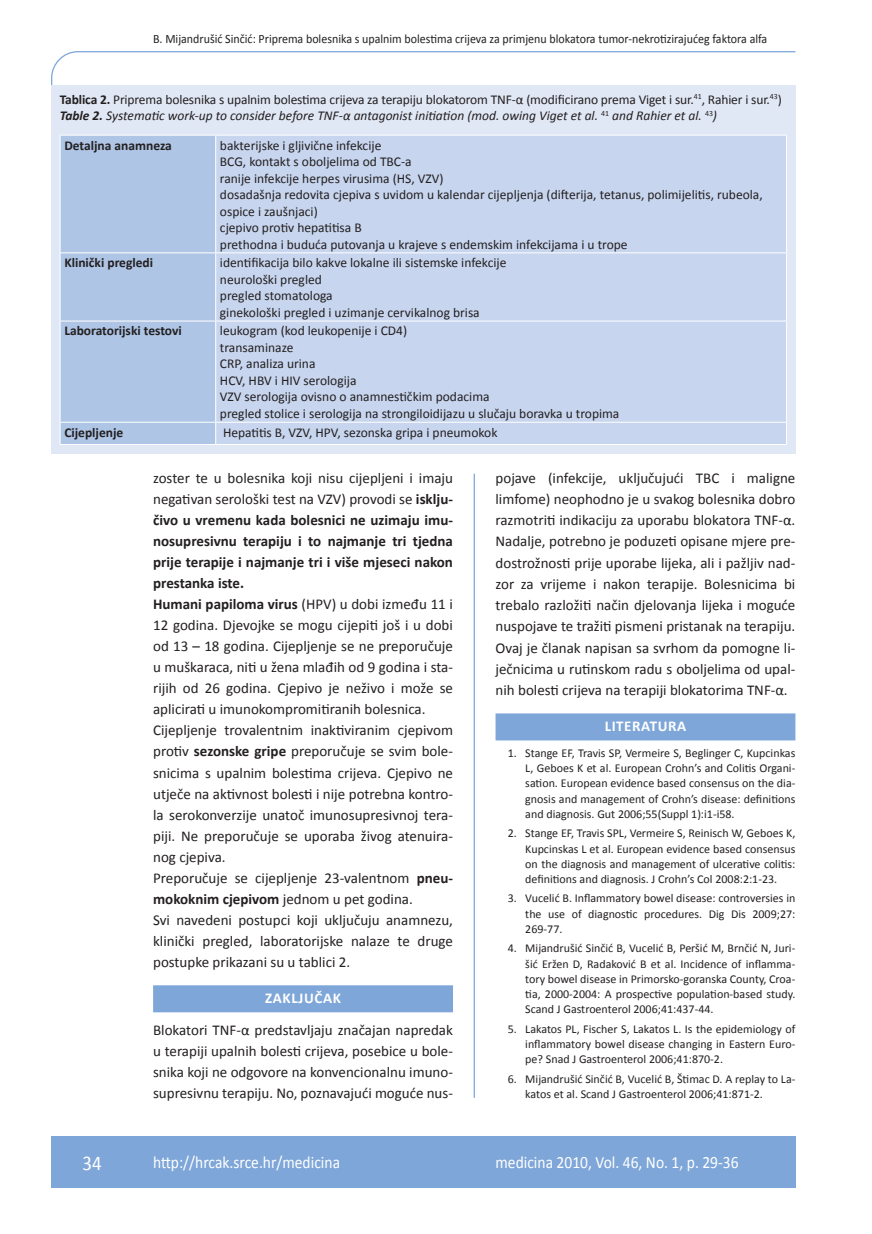
<style>
.page{position:relative;width:872px;height:1234px;background:#fff}
.page>*{position:absolute;margin:0;border:0;box-sizing:border-box;transform-origin:0 0}
.t1{font:21px "Calibri";color:#fff;scale:.9 1}
.t2{font:17.25px "Calibri";color:#fff;scale:.9 1}
.osnovni_tekst{font:15px/21px "Calibri";color:#231f20;text-align:justify}
.osnovni_tekst-2{font:700 15px/21px "Calibri";color:#231f20;text-align:justify}
.naslov_ruler{font:700 15px "Calibri";letter-spacing:.04em;color:#fff}
.tablica{font:13.5px/16.5px "Calibri";color:#231f20}
.potpis_slika{font:13.5px/16.5px "Calibri";letter-spacing:-.01em;color:#231f20}
.tablica-2{font:700 13.5px "Calibri";color:#231f20}
.glava{font:12.75px "Calibri";color:#231f20;scale:.94 1}
.literatura{font:12px/15.1px "Calibri";color:#231f20;text-align:justify}
.s1{font-weight:700}
.s2{font-weight:700;font-style:italic}
.s3{font-style:italic}
.s4{font-weight:400}
</style>
<div class="page">
<svg style="left:51px;top:51px;width:745px;height:275px"></svg>
<hr style="left:473px;top:473px;width:2px;height:624px;background:#7ea6d8">
<div style="left:51px;top:1135px;width:744px;height:51px;background:#7ea6d8"></div>
<div style="left:153px;top:985px;width:300px;height:27px;background:#7ea6d8"></div>
<div style="left:495px;top:713px;width:300px;height:27px;background:#7ea6d8"></div>
<div style="left:51px;top:85px;width:744px;height:368px;background:#e1e8f5"></div>
<div style="left:61px;top:136px;width:154px;height:308px;background:#aec5e6"></div>
<div style="left:216px;top:136px;width:570px;height:308px;background:#c7d5ee"></div>
<hr style="left:60px;top:135px;width:156px;height:1px;background:#fff">
<hr style="left:60px;top:135px;width:1px;height:117px;background:#fff">
<hr style="left:216px;top:135px;width:571px;height:1px;background:#fff">
<hr style="left:215px;top:135px;width:1px;height:117px;background:#fff">
<hr style="left:786px;top:135px;width:1px;height:117px;background:#fff">
<hr style="left:60px;top:252px;width:156px;height:1px;background:#fff">
<hr style="left:60px;top:253px;width:1px;height:67px;background:#fff">
<hr style="left:216px;top:252px;width:571px;height:1px;background:#fff">
<hr style="left:215px;top:253px;width:1px;height:67px;background:#fff">
<hr style="left:786px;top:253px;width:1px;height:67px;background:#fff">
<hr style="left:60px;top:320px;width:156px;height:1px;background:#fff">
<hr style="left:60px;top:321px;width:1px;height:101px;background:#fff">
<hr style="left:216px;top:320px;width:571px;height:1px;background:#fff">
<hr style="left:215px;top:321px;width:1px;height:101px;background:#fff">
<hr style="left:786px;top:321px;width:1px;height:101px;background:#fff">
<hr style="left:60px;top:422px;width:156px;height:1px;background:#fff">
<hr style="left:216px;top:422px;width:571px;height:1px;background:#fff">
<svg style="left:215px;top:422px;width:1px;height:22px"></svg>
<svg style="left:786px;top:423px;width:1px;height:21px"></svg>
<hr style="left:60px;top:444px;width:156px;height:1px;background:#fff">
<hr style="left:216px;top:444px;width:571px;height:1px;background:#fff">
<p class="glava" style="left:153px;top:30px;width:655px">B. Mijandrušić Sinčić: Priprema bolesnika s upalnim bolestima crijeva za primjenu blokatora tumor-nekrotizirajućeg faktora alfa</p>
<p class="potpis_slika" style="left:60px;top:90px;width:723px"><span class="s1">Tablica 2.</span> Priprema bolesnika s upalnim bolestima crijeva za terapiju blokatorom TNF-α (modificirano prema Viget i sur.<sup>41</sup>, Rahier i sur.<sup>43</sup>)<br><span class="s2">Table 2.</span> <span class="s3">Systematic work-up to consider before TNF-α antagonist initiation (mod. owing Viget et al.</span> <sup>41</sup> <span class="s3">and Rahier et al.</span> <sup>43</sup><span class="s3">)</span></p>
<p class="tablica-2" style="left:64px;top:137px;width:109px">Detaljna anamneza</p>
<p class="tablica" style="left:220px;top:136px;width:163px">bakterijske i gljivične infekcije</p>
<p class="tablica" style="left:220px;top:153px;width:193px">BCG, kontakt s oboljelima od TBC-a</p>
<p class="tablica" style="left:220px;top:169px;width:225px">ranije infekcije herpes virusima (HS, VZV)</p>
<p class="tablica" style="left:220px;top:186px;width:544px">dosadašnja redovita cjepiva s uvidom u kalendar cijepljenja (difterija, tetanus, polimijelitis, rubeola, ospice i zaušnjaci)</p>
<p class="tablica" style="left:220px;top:219px;width:143px">cjepivo protiv hepatitisa B</p>
<p class="tablica" style="left:220px;top:235px;width:409px">prethodna i buduća putovanja u krajeve s endemskim infekcijama i u trope</p>
<p class="tablica-2" style="left:64px;top:254px;width:90px">Klinički pregledi</p>
<p class="tablica" style="left:220px;top:254px;width:288px">identifikacija bilo kakve lokalne ili sistemske infekcije</p>
<p class="tablica" style="left:220px;top:270px;width:103px">neurološki pregled</p>
<p class="tablica" style="left:220px;top:287px;width:114px">pregled stomatologa</p>
<p class="tablica" style="left:220px;top:303px;width:261px">ginekološki pregled i uzimanje cervikalnog brisa</p>
<p class="tablica-2" style="left:64px;top:322px;width:119px">Laboratorijski testovi</p>
<p class="tablica" style="left:220px;top:322px;width:189px">leukogram (kod leukopenije i CD4)</p>
<p class="tablica" style="left:220px;top:338px;width:75px">transaminaze</p>
<p class="tablica" style="left:220px;top:355px;width:97px">CRP, analiza urina</p>
<p class="tablica" style="left:220px;top:371px;width:138px">HCV, HBV i HIV serologija</p>
<p class="tablica" style="left:220px;top:388px;width:271px">VZV serologija ovisno o anamnestičkim podacima</p>
<p class="tablica" style="left:220px;top:404px;width:401px">pregled stolice i serologija na strongiloidijazu u slučaju boravka u tropima</p>
<p class="tablica-2" style="left:64px;top:423px;width:60px">Cijepljenje</p>
<p class="tablica" style="left:223px;top:423px;width:276px">Hepatitis B, VZV, HPV, sezonska gripa i pneumokok</p>
<p class="osnovni_tekst-2" style="left:153px;top:466px;width:301px"><span class="s4">zoster te u bolesnika koji nisu cijepljeni i imaju negativan serološki test na VZV) provodi se</span> isklju&shy;čivo u vremenu kada bolesnici ne uzimaju imu&shy;nosupresivnu terapiju i to najmanje tri tjedna prije terapije i najmanje tri i više mjeseci nakon prestanka iste.</p>
<p class="osnovni_tekst" style="left:153px;top:592px;width:301px"><span class="s1">Humani papiloma virus</span> (HPV) u dobi između 11 i 12 godina. Djevojke se mogu cijepiti još i u dobi od 13 – 18 godina. Cijepljenje se ne preporučuje u muškaraca, niti u žena mlađih od 9 godina i sta&shy;rijih od 26 godina. Cjepivo je neživo i može se aplicirati u imunokompromitiranih bolesnica.</p>
<p class="osnovni_tekst" style="left:153px;top:719px;width:301px">Cijepljenje trovalentnim inaktiviranim cjepivom protiv <span class="s1">sezonske gripe</span> preporučuje se svim bole&shy;snicima s upalnim bolestima crijeva. Cjepivo ne utječe na aktivnost bolesti i nije potrebna kontro&shy;la serokonverzije unatoč imunosupresivnoj tera&shy;piji. Ne preporučuje se uporaba živog atenuira&shy;nog cjepiva.</p>
<p class="osnovni_tekst" style="left:153px;top:866px;width:301px">Preporučuje se cijepljenje 23-valentnom <span class="s1">pneu&shy;mokoknim cjepivom</span> jednom u pet godina.</p>
<p class="osnovni_tekst" style="left:153px;top:908px;width:301px">Svi navedeni postupci koji uključuju anamnezu, klinički pregled, laboratorijske nalaze te druge postupke prikazani su u tablici 2.</p>
<p class="naslov_ruler" style="left:265px;top:988px;width:77px">ZAKLJUČAK</p>
<p class="osnovni_tekst" style="left:153px;top:1018px;width:301px">Blokatori TNF-α predstavljaju značajan napredak u terapiji upalnih bolesti crijeva, posebice u bole&shy;snika koji ne odgovore na konvencionalnu imuno&shy;supresivnu terapiju. No, poznavajući moguće nus-</p>
<p class="osnovni_tekst" style="left:495px;top:466px;width:301px">pojave (infekcije, uključujući TBC i maligne limfome) neophodno je u svakog bolesnika dobro razmotriti indikaciju za uporabu blokatora TNF-α.<br>Nadalje, potrebno je poduzeti opisane mjere pre&shy;dostrožnosti prije uporabe lijeka, ali i pažljiv nad&shy;zor za vrijeme i nakon terapije. Bolesnicima bi trebalo razložiti način djelovanja lijeka i moguće nuspojave te tražiti pismeni pristanak na terapiju.<br>Ovaj je članak napisan sa svrhom da pomogne li&shy;ječnicima u rutinskom radu s oboljelima od upal&shy;nih bolesti crijeva na terapiji blokatorima TNF-α.</p>
<p class="naslov_ruler" style="left:604px;top:716px;width:83px">LITERATURA</p>
<p class="literatura" style="left:525px;top:744px;width:271px;text-indent:-18px">1. Stange EF, Travis SP, Vermeire S, Beglinger C, Kupcinkas L, Geboes K et al. European Crohn’s and Colitis Organi&shy;sation. European evidence based consensus on the dia&shy;gnosis and management of Crohn’s disease: definitions and diagnosis. Gut 2006;55(Suppl 1):i1-i58.</p>
<p class="literatura" style="left:525px;top:825px;width:271px;text-indent:-18px">2. Stange EF, Travis SPL, Vermeire S, Reinisch W, Geboes K, Kupcinskas L et al. European evidence based consensus on the diagnosis and management of ulcerative colitis: definitions and diagnosis. J Crohn’s Col 2008:2:1-23.</p>
<p class="literatura" style="left:525px;top:890px;width:271px;text-indent:-18px">3. Vucelić B. Inflammatory bowel disease: controversies in the use of diagnostic procedures. Dig Dis 2009;27:<br>269-77.</p>
<p class="literatura" style="left:525px;top:940px;width:271px;text-indent:-18px">4. Mijandrušić Sinčić B, Vucelić B, Peršić M, Brnčić N, Juri&shy;šić Eržen D, Radaković B et al. Incidence of inflamma&shy;tory bowel disease in Primorsko-goranska County, Croa&shy;tia, 2000-2004: A prospective population-based study.<br>Scand J Gastroenterol 2006;41:437-44.</p>
<p class="literatura" style="left:525px;top:1020px;width:271px;text-indent:-18px">5. Lakatos PL, Fischer S, Lakatos L. Is the epidemiology of inflammatory bowel disease changing in Eastern Euro&shy;pe? Snad J Gastroenterol 2006;41:870-2.</p>
<p class="literatura" style="left:525px;top:1070px;width:271px;text-indent:-18px">6. Mijandrušić Sinčić B, Vucelić B, Štimac D. A replay to La&shy;katos et al. Scand J Gastroenterol 2006;41:871-2.</p>
<p class="t1" style="left:82px;top:1149px;width:23px">34</p>
<p class="t2" style="left:153px;top:1150px;width:209px">http://hrcak.srce.hr/medicina</p>
<p class="t2" style="left:495px;top:1151px;width:272px">medicina 2010, Vol. 46, No. 1, p. 29-36</p>
</div>
